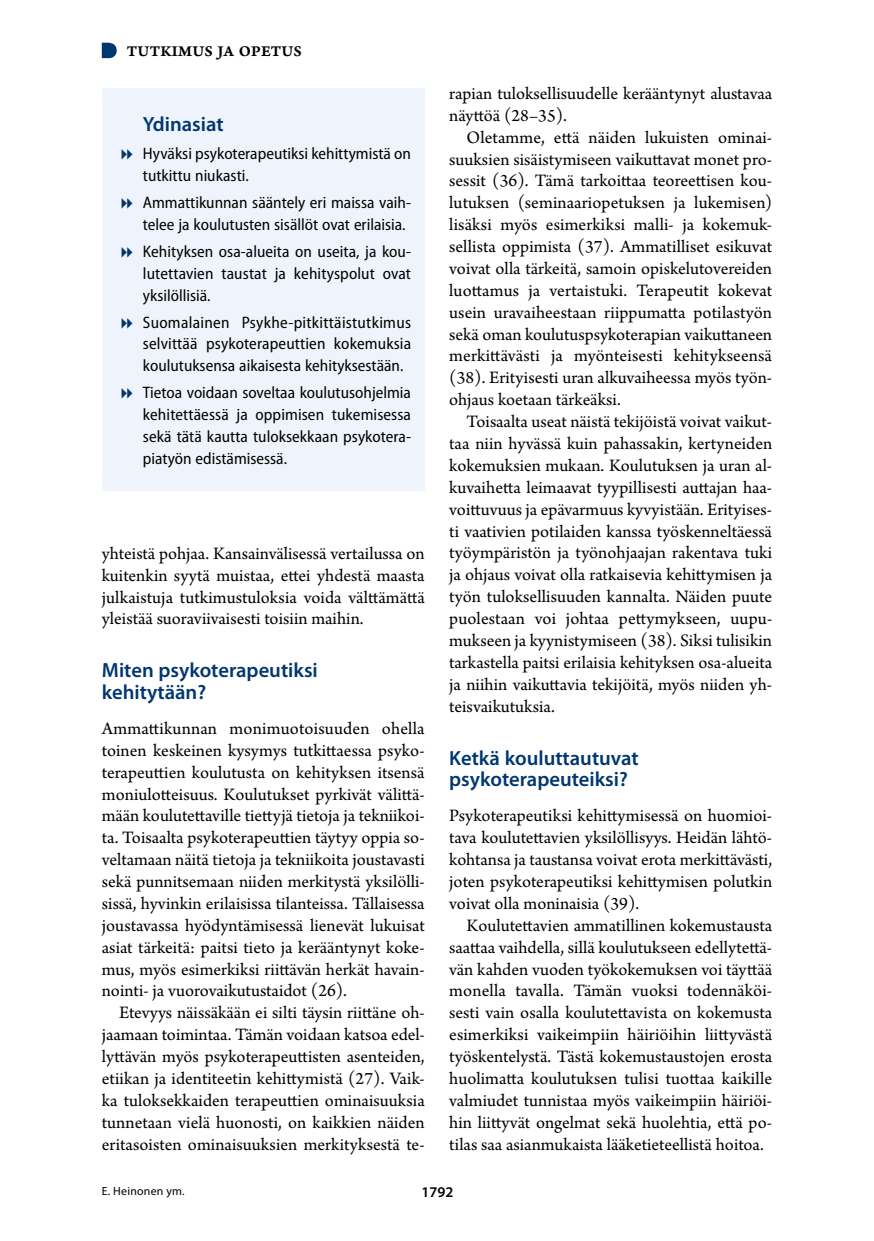
<style>
.page{position:relative;width:874px;height:1241px;background:#fff}
.page>*{position:absolute;margin:0;border:0;box-sizing:border-box;transform-origin:0 0}
.t1{font:600 20.65px/21.9px "Myriad Pro";color:#003770}
.t2{font:18.38px/21.9px "Arno Pro";color:#000;text-align:justify}
.t3{font:semi-condensed 16.62px/21.9px "Myriad Pro";color:#000;text-align:justify}
.t4{font:15.75px "Arno Pro Smbd Caption";letter-spacing:.015em;color:#000}
.t5{font:600 14.88px "Myriad Pro";color:#000}
.t6{font:11.9px "Myriad Pro";letter-spacing:.02em;color:#000}
</style>
<div class="page">
<div style="left:102px;top:88px;width:322px;height:402px;background:#eff4fc"></div>
<svg style="left:102px;top:43px;width:15px;height:15px"></svg>
<p class="t4" style="left:127px;top:41px;width:177px">TUTKIMUS JA OPETUS</p>
<p class="t1" style="left:143px;top:113px;width:82px">Ydinasiat</p>
<p class="t3" style="left:143px;top:143px;width:269px">Hyväksi psykoterapeutiksi kehittymistä on tutkittu niukasti.</p>
<p class="t3" style="left:143px;top:191px;width:269px">Ammattikunnan sääntely eri maissa vaih&shy;telee ja koulutusten sisällöt ovat erilaisia.</p>
<p class="t3" style="left:143px;top:240px;width:269px">Kehityksen osa-alueita on useita, ja kou&shy;lutettavien taustat ja kehityspolut ovat yksilöllisiä.</p>
<p class="t3" style="left:143px;top:311px;width:269px">Suomalainen Psykhe-pitkittäistutkimus selvittää psykoterapeuttien kokemuksia koulutuksensa aikaisesta kehityksestään.</p>
<p class="t3" style="left:143px;top:381px;width:269px">Tietoa voidaan soveltaa koulutusohjelmia kehitettäessä ja oppimisen tukemisessa sekä tätä kautta tuloksekkaan psykotera&shy;piatyön edistämisessä.</p>
<p class="t2" style="left:102px;top:543px;width:324px">yhteistä pohjaa. Kansainvälisessä vertailussa on kuitenkin syytä muistaa, ettei yhdestä maasta julkaistuja tutkimustuloksia voida välttämättä yleistää suoraviivaisesti toisiin maihin.</p>
<p class="t1" style="left:102px;top:658px;width:217px">Miten psykoterapeutiksi kehitytään?</p>
<p class="t2" style="left:102px;top:718px;width:324px">Ammattikunnan monimuotoisuuden ohella toinen keskeinen kysymys tutkittaessa psyko‑ terapeuttien koulutusta on kehityksen itsensä moniulotteisuus. Koulutukset pyrkivät välittä‑ mään koulutettaville tiettyjä tietoja ja tekniikoi‑ ta. Toisaalta psykoterapeuttien täytyy oppia so‑ veltamaan näitä tietoja ja tekniikoita joustavasti sekä punnitsemaan niiden merkitystä yksilölli‑ sissä, hyvinkin erilaisissa tilanteissa. Tällaisessa joustavassa hyödyntämisessä lienevät lukuisat asiat tärkeitä: paitsi tieto ja kerääntynyt koke‑ mus, myös esimerkiksi riittävän herkät havain‑ nointi- ja vuorovaikutustaidot (26).</p>
<p class="t2" style="left:102px;top:1002px;width:324px;text-indent:17px">Etevyys näissäkään ei silti täysin riittäne oh‑ jaamaan toimintaa. Tämän voidaan katsoa edel‑ lyttävän myös psykoterapeuttisten asenteiden, etiikan ja identiteetin kehittymistä (27). Vaik‑ ka tuloksekkaiden terapeuttien ominaisuuksia tunnetaan vielä huonosti, on kaikkien näiden eritasoisten ominaisuuksien merkityksestä te‑</p>
<p class="t2" style="left:449px;top:83px;width:324px">rapian tuloksellisuudelle kerääntynyt alustavaa näyttöä (28–35).</p>
<p class="t2" style="left:449px;top:127px;width:324px;text-indent:17px">Oletamme, että näiden lukuisten ominai‑ suuksien sisäistymiseen vaikuttavat monet pro‑ sessit (36). Tämä tarkoittaa teoreettisen kou‑ lutuksen (seminaariopetuksen ja lukemisen) lisäksi myös esimerkiksi malli- ja kokemuk‑ sellista oppimista (37). Ammatilliset esikuvat voivat olla tärkeitä, samoin opiskelutovereiden luottamus ja vertaistuki. Terapeutit kokevat usein uravaiheestaan riippumatta potilastyön sekä oman koulutuspsykoterapian vaikuttaneen merkittävästi ja myönteisesti kehitykseensä (38). Erityisesti uran alkuvaiheessa myös työn‑ ohjaus koetaan tärkeäksi.</p>
<p class="t2" style="left:449px;top:411px;width:324px;text-indent:17px">Toisaalta useat näistä tekijöistä voivat vaikut‑ taa niin hyvässä kuin pahassakin, kertyneiden kokemuksien mukaan. Koulutuksen ja uran al‑ kuvaihetta leimaavat tyypillisesti auttajan haa‑ voittuvuus ja epävarmuus kyvyistään. Erityises‑ ti vaativien potilaiden kanssa työskenneltäessä työympäristön ja työnohjaajan rakentava tuki ja ohjaus voivat olla ratkaisevia kehittymisen ja työn tuloksellisuuden kannalta. Näiden puute puolestaan voi johtaa pettymykseen, uupu‑ mukseen ja kyynistymiseen (38). Siksi tulisikin tarkastella paitsi erilaisia kehityksen osa-alueita ja niihin vaikuttavia tekijöitä, myös niiden yh‑ teisvaikutuksia.</p>
<p class="t1" style="left:449px;top:746px;width:191px">Ketkä kouluttautuvat psykoterapeuteiksi?</p>
<p class="t2" style="left:449px;top:805px;width:324px">Psykoterapeutiksi kehittymisessä on huomioi‑ tava koulutettavien yksilöllisyys. Heidän lähtö‑ kohtansa ja taustansa voivat erota merkittävästi, joten psykoterapeutiksi kehittymisen polutkin voivat olla moninaisia (39).</p>
<p class="t2" style="left:449px;top:915px;width:324px;text-indent:17px">Koulutettavien ammatillinen kokemustausta saattaa vaihdella, sillä koulutukseen edellytettä‑ vän kahden vuoden työkokemuksen voi täyttää monella tavalla. Tämän vuoksi todennäköi‑ sesti vain osalla koulutettavista on kokemusta esimerkiksi vaikeimpiin häiriöihin liittyvästä työskentelystä. Tästä kokemustaustojen erosta huolimatta koulutuksen tulisi tuottaa kaikille valmiudet tunnistaa myös vaikeimpiin häiriöi‑ hin liittyvät ongelmat sekä huolehtia, että po‑ tilas saa asianmukaista lääketieteellistä hoitoa.</p>
<p class="t6" style="left:102px;top:1183px;width:84px">E. Heinonen ym.</p>
<p class="t5" style="left:421px;top:1182px;width:33px">1792</p>
</div>
